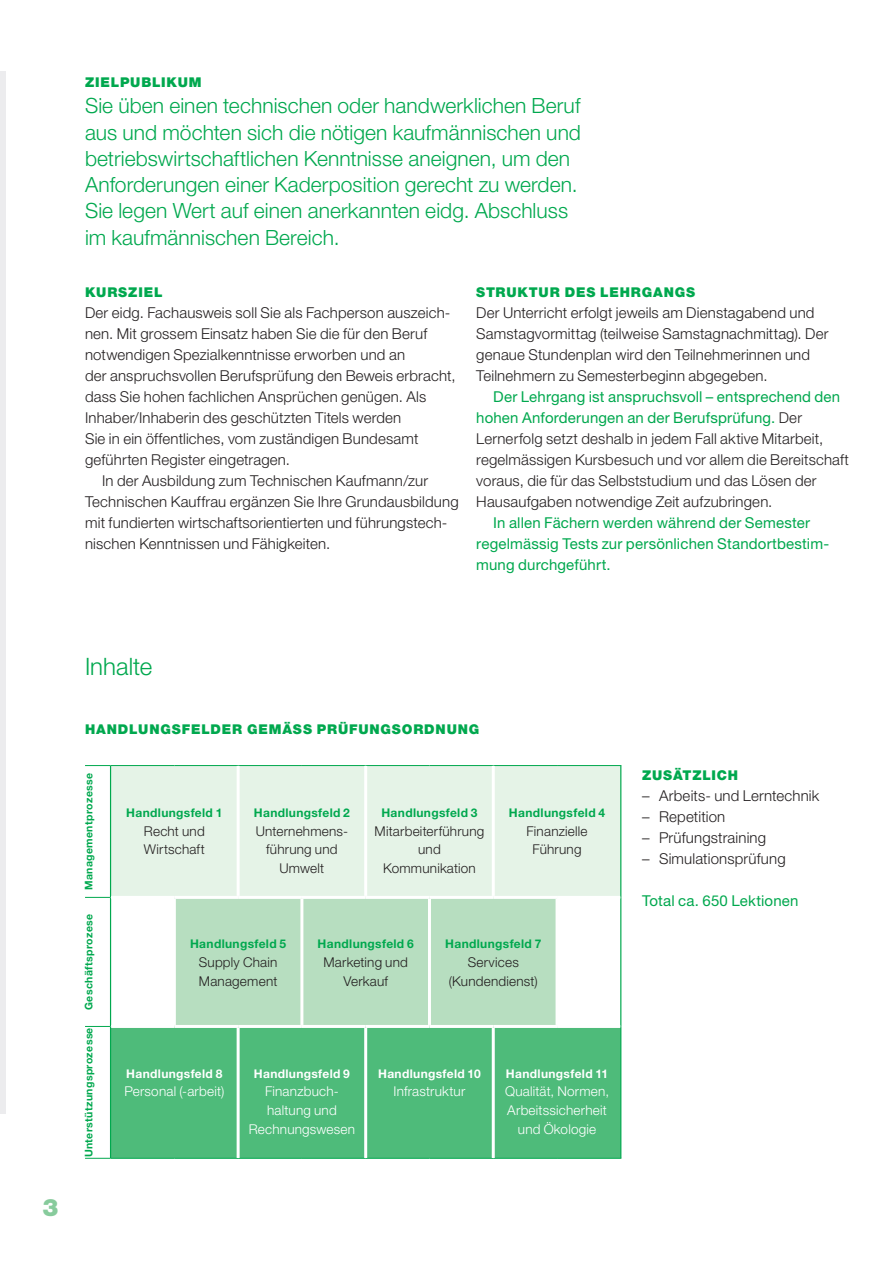
<style>
.page{position:relative;width:893px;height:1263px;background:#fff}
.page>*{position:absolute;margin:0;border:0;box-sizing:border-box;transform-origin:0 0}
.Titel_2{font:300 24px "Helvetica Neue LT Std";color:#00a84e}
.t1{font:900 24px "Helvetica Neue LT Std";color:#87cb9c}
.Titel_3{font:300 21px/26.2px "Helvetica Neue LT Std";letter-spacing:.005em;color:#00a84e}
.Lauftext{font:300 15px/21px "Helvetica Neue LT Std";letter-spacing:.01em;color:#231f20}
.Lauftext-2{font:15px/21px "Helvetica Neue LT Std";letter-spacing:.01em;color:#00a84e}
.Tab_Lauftext{font:300 13.5px/18.9px "Helvetica Neue LT Std";letter-spacing:.015em;color:#231f20;text-align:center}
.Tab_Lauftext-2{font:300 13.5px/18.9px "Helvetica Neue LT Std";letter-spacing:.015em;color:#fff;text-align:center}
.Titel_3-2{font:900 13.5px "Helvetica Neue LT Std";letter-spacing:.065em;color:#00a84e}
.Tab_Legende{font:700 12px "Helvetica Neue LT Std";letter-spacing:.03em;color:#00a84e}
.Tab_Legende-2{font:700 12px "Helvetica Neue LT Std";letter-spacing:.03em;color:#fff}
.Tab_Legende-3{font:700 10.5px "Helvetica Neue LT Std";letter-spacing:.03em;color:#00a84e}
.s1{font-weight:400;color:#00a84e}
</style>
<div class="page">
<div style="left:0;top:72px;width:6px;height:1042px;background:#ececee"></div>
<div style="left:111px;top:766px;width:509px;height:130px;background:#e5f3e7"></div>
<div style="left:176px;top:899px;width:380px;height:126px;background:#b7dec0"></div>
<div style="left:111px;top:1028px;width:509px;height:130px;background:#4ebb7a"></div>
<svg style="left:85px;top:897px;width:25px;height:1px"></svg>
<svg style="left:85px;top:1026px;width:25px;height:1px"></svg>
<hr style="left:110px;top:897px;width:1px;height:129px;background:#00a84e">
<svg style="left:85px;top:765px;width:26px;height:1px"></svg>
<svg style="left:85px;top:1158px;width:26px;height:1px"></svg>
<hr style="left:620px;top:897px;width:1px;height:129px;background:#00a84e">
<hr style="left:111px;top:765px;width:63px;height:1px;background:#00a84e">
<hr style="left:174px;top:765px;width:64px;height:1px;background:#00a84e">
<hr style="left:110px;top:766px;width:1px;height:131px;background:#00a84e">
<hr style="left:238px;top:765px;width:64px;height:1px;background:#00a84e">
<hr style="left:302px;top:765px;width:64px;height:1px;background:#00a84e">
<hr style="left:366px;top:765px;width:63px;height:1px;background:#00a84e">
<hr style="left:429px;top:765px;width:64px;height:1px;background:#00a84e">
<hr style="left:493px;top:765px;width:64px;height:1px;background:#00a84e">
<hr style="left:557px;top:765px;width:64px;height:1px;background:#00a84e">
<hr style="left:620px;top:766px;width:1px;height:131px;background:#00a84e">
<hr style="left:110px;top:1026px;width:1px;height:132px;background:#00a84e">
<hr style="left:111px;top:1158px;width:63px;height:1px;background:#00a84e">
<hr style="left:174px;top:1158px;width:64px;height:1px;background:#00a84e">
<hr style="left:238px;top:1158px;width:64px;height:1px;background:#00a84e">
<hr style="left:302px;top:1158px;width:64px;height:1px;background:#00a84e">
<hr style="left:366px;top:1158px;width:63px;height:1px;background:#00a84e">
<hr style="left:429px;top:1158px;width:64px;height:1px;background:#00a84e">
<hr style="left:620px;top:1026px;width:1px;height:132px;background:#00a84e">
<hr style="left:493px;top:1158px;width:64px;height:1px;background:#00a84e">
<hr style="left:557px;top:1158px;width:64px;height:1px;background:#00a84e">
<hr style="left:237px;top:766px;width:3px;height:130px;background:#fff">
<hr style="left:364px;top:766px;width:3px;height:130px;background:#fff">
<hr style="left:492px;top:766px;width:3px;height:130px;background:#fff">
<hr style="left:300px;top:899px;width:3px;height:126px;background:#fff">
<hr style="left:428px;top:899px;width:3px;height:126px;background:#fff">
<hr style="left:237px;top:1028px;width:3px;height:130px;background:#fff">
<hr style="left:364px;top:1028px;width:3px;height:130px;background:#fff">
<hr style="left:492px;top:1028px;width:3px;height:130px;background:#fff">
<p class="Titel_3-2" style="left:85px;top:74px;width:118px">ZIELPUBLIKUM</p>
<p class="Titel_3" style="left:85px;top:92px;width:497px">Sie üben einen technischen oder handwerklichen Beruf aus und möchten sich die nötigen kaufmännischen und betriebswirtschaftlichen Kenntnisse aneignen, um den Anforderungen einer Kaderposition gerecht zu werden.<br>Sie legen Wert auf einen anerkannten eidg. Abschluss im kaufmännischen Bereich.</p>
<p class="Titel_3-2" style="left:85px;top:284px;width:79px">KURSZIEL</p>
<p class="Lauftext" style="left:85px;top:302px;width:372px">Der eidg. Fachausweis soll Sie als Fachperson auszeich&shy;nen. Mit grossem Einsatz haben Sie die für den Beruf notwendigen Spezialkenntnisse erworben und an<br>der anspruchsvollen Berufsprüfung den Beweis erbracht, dass Sie hohen fachlichen Ansprüchen genügen. Als Inhaber/Inhaberin des geschützten Titels werden<br>Sie in ein öffentliches, vom zuständigen Bundesamt geführten Register eingetragen.</p>
<p class="Lauftext" style="left:85px;top:470px;width:375px;text-indent:17px">In der Ausbildung zum Technischen Kaufmann/zur Technischen Kauffrau ergänzen Sie Ihre Grundausbildung mit fundierten wirtschaftsorientierten und führungstech&shy;nischen Kenntnissen und Fähigkeiten.</p>
<p class="Titel_3-2" style="left:476px;top:284px;width:220px">STRUKTUR DES LEHRGANGS</p>
<p class="Lauftext" style="left:476px;top:302px;width:354px">Der Unterricht erfolgt jeweils am Dienstagabend und Samstagvormittag (teilweise Samstagnachmittag). Der genaue Stundenplan wird den Teilnehmerinnen und Teilnehmern zu Semesterbeginn abgegeben.</p>
<p class="Lauftext" style="left:476px;top:386px;width:374px;text-indent:17px"><span class="s1">Der Lehrgang ist anspruchsvoll – entsprechend den hohen Anforderungen an der Berufsprüfung.</span> Der Lernerfolg setzt deshalb in jedem Fall aktive Mitarbeit, regelmässigen Kursbesuch und vor allem die Bereitschaft voraus, die für das Selbststudium und das Lösen der Hausaufgaben notwendige Zeit aufzubringen.</p>
<p class="Lauftext-2" style="left:476px;top:512px;width:354px;text-indent:17px">In allen Fächern werden während der Semester regelmässig Tests zur persönlichen Standortbestim&shy;mung durchgeführt.</p>
<h1 class="t1" style="left:43px;top:1193px;width:18px">3</h1>
<p class="Titel_2" style="left:85px;top:652px;width:69px">Inhalte</p>
<p class="Titel_3-2" style="left:85px;top:721px;width:396px">HANDLUNGSFELDER GEMÄSS PRÜFUNGSORDNUNG</p>
<p class="Tab_Legende-3" style="left:82px;top:890px;width:119px;rotate:-90deg">Managementprozesse</p>
<p class="Tab_Legende" style="left:126px;top:805px;width:98px">Handlungsfeld 1</p>
<p class="Tab_Lauftext" style="left:144px;top:821px;width:62px;text-align:left">Recht und<br>Wirtschaft</p>
<p class="Tab_Legende" style="left:254px;top:805px;width:98px">Handlungsfeld 2</p>
<p class="Tab_Lauftext" style="left:256px;top:821px;width:94px">Unternehmens&shy;führung und</p>
<p class="Tab_Lauftext" style="left:280px;top:859px;width:46px">Umwelt</p>
<p class="Tab_Legende" style="left:381px;top:805px;width:98px">Handlungsfeld 3</p>
<p class="Tab_Lauftext" style="left:375px;top:821px;width:111px">Mitarbeiterführung und</p>
<p class="Tab_Lauftext" style="left:383px;top:859px;width:94px">Kommunikation</p>
<p class="Tab_Legende" style="left:509px;top:805px;width:98px">Handlungsfeld 4</p>
<p class="Tab_Lauftext" style="left:526px;top:821px;width:63px">Finanzielle</p>
<p class="Tab_Lauftext" style="left:532px;top:840px;width:51px">Führung</p>
<p class="Tab_Legende-3" style="left:82px;top:1010px;width:98px;rotate:-90deg">Geschäftsprozese</p>
<p class="Tab_Legende-3" style="left:82px;top:1157px;width:131px;rotate:-90deg">Unterstützungsprozesse</p>
<p class="Tab_Legende" style="left:190px;top:937px;width:98px">Handlungsfeld 5</p>
<p class="Tab_Lauftext" style="left:199px;top:953px;width:80px">Supply Chain</p>
<p class="Tab_Lauftext" style="left:199px;top:972px;width:80px">Management</p>
<p class="Tab_Legende" style="left:318px;top:937px;width:98px">Handlungsfeld 6</p>
<p class="Tab_Lauftext" style="left:323px;top:953px;width:86px">Marketing und</p>
<p class="Tab_Lauftext" style="left:343px;top:972px;width:46px">Verkauf</p>
<p class="Tab_Legende" style="left:445px;top:937px;width:98px">Handlungsfeld 7</p>
<p class="Tab_Lauftext" style="left:468px;top:953px;width:53px">Services</p>
<p class="Tab_Lauftext" style="left:449px;top:972px;width:90px">(Kundendienst)</p>
<p class="Tab_Legende-2" style="left:126px;top:1066px;width:98px">Handlungsfeld 8</p>
<p class="Tab_Lauftext-2" style="left:124px;top:1082px;width:101px">Personal (-arbeit)</p>
<p class="Tab_Legende-2" style="left:254px;top:1066px;width:98px">Handlungsfeld 9</p>
<p class="Tab_Lauftext-2" style="left:249px;top:1082px;width:108px">Finanzbuch&shy;haltung und<br>Rechnungswesen</p>
<p class="Tab_Legende-2" style="left:378px;top:1066px;width:104px">Handlungsfeld 10</p>
<p class="Tab_Lauftext-2" style="left:394px;top:1082px;width:73px">Infrastruktur</p>
<p class="Tab_Legende-2" style="left:506px;top:1066px;width:104px">Handlungsfeld 11</p>
<p class="Tab_Lauftext-2" style="left:505px;top:1082px;width:106px">Qualität, Normen,<br>Arbeitssicherheit und Ökologie</p>
<p class="Titel_3-2" style="left:642px;top:767px;width:98px">ZUSÄTZLICH</p>
<p class="Lauftext" style="left:642px;top:785px;width:179px">– Arbeits- und Lerntechnik</p>
<p class="Lauftext" style="left:642px;top:806px;width:85px">– Repetition</p>
<p class="Lauftext" style="left:642px;top:827px;width:126px">– Prüfungstraining</p>
<p class="Lauftext" style="left:642px;top:848px;width:145px">– Simulationsprüfung</p>
<p class="Lauftext-2" style="left:642px;top:890px;width:158px">Total ca. 650 Lektionen</p>
</div>
